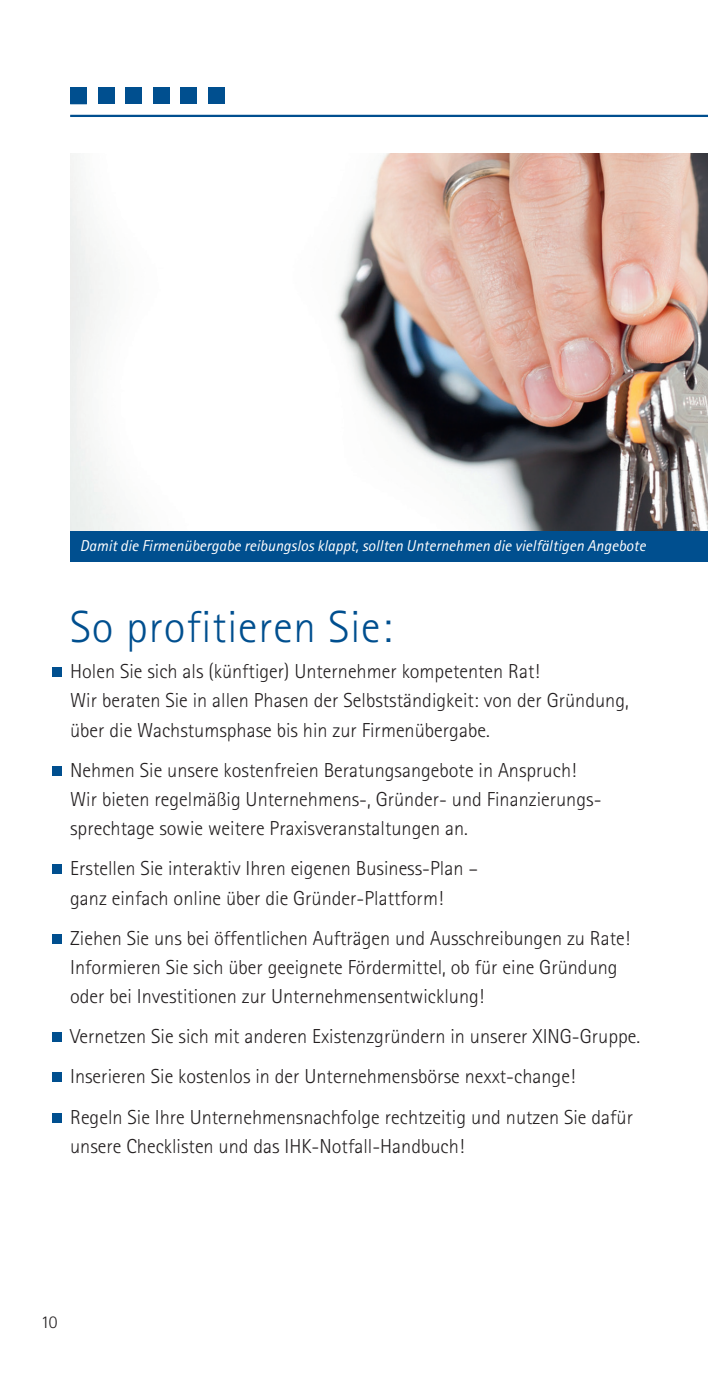
<style>
.page{position:relative;width:708px;height:1378px;background:#fff}
.page>*{position:absolute;margin:0;border:0;box-sizing:border-box;transform-origin:0 0}
.t1{font:300 45px "Rotis Sans Serif";letter-spacing:.02em;color:#004f8f}
.t2{font:300 20.25px/29.2px "Rotis Sans Serif";color:#231f20}
.t3{font:300 18px "Rotis Sans Serif";color:#231f20}
.t4{font:italic 15.75px "Rotis Sans Serif";color:#fff}
</style>
<div class="page">
<hr style="left:70px;top:115px;width:638px;height:2px;background:#004f8f">
<div style="left:52px;top:667px;width:10px;height:10px;background:#004f8f"></div>
<div style="left:52px;top:766px;width:10px;height:9px;background:#004f8f"></div>
<div style="left:52px;top:864px;width:10px;height:10px;background:#004f8f"></div>
<div style="left:52px;top:934px;width:10px;height:9px;background:#004f8f"></div>
<div style="left:52px;top:1032px;width:10px;height:10px;background:#004f8f"></div>
<div style="left:52px;top:1072px;width:10px;height:10px;background:#004f8f"></div>
<div style="left:52px;top:1112px;width:10px;height:10px;background:#004f8f"></div>
<img style="left:70px;top:153px;width:638px;height:378px">
<div style="left:70px;top:87px;width:17px;height:17px;background:#004f8f"></div>
<div style="left:98px;top:87px;width:17px;height:17px;background:#004f8f"></div>
<div style="left:153px;top:87px;width:17px;height:17px;background:#004f8f"></div>
<div style="left:125px;top:87px;width:17px;height:17px;background:#004f8f"></div>
<div style="left:180px;top:87px;width:17px;height:17px;background:#004f8f"></div>
<div style="left:208px;top:87px;width:17px;height:17px;background:#004f8f"></div>
<div style="left:70px;top:531px;width:638px;height:31px;background:#004f8f"></div>
<p class="t4" style="left:80px;top:536px;width:567px">Damit die Firmenübergabe reibungslos klappt, sollten Unternehmen die vielfältigen Angebote</p>
<h1 class="t1" style="left:70px;top:601px;width:324px">So profitieren Sie:</h1>
<p class="t2" style="left:70px;top:657px;width:560px">Holen Sie sich als (künftiger) Unternehmer kompetenten Rat!<br>Wir beraten Sie in allen Phasen der Selbstständigkeit: von der Gründung, über die Wachstumsphase bis hin zur Firmenübergabe.</p>
<p class="t2" style="left:70px;top:755px;width:533px">Nehmen Sie unsere kostenfreien Beratungsangebote in Anspruch!<br>Wir bieten regelmäßig Unternehmens-, Gründer- und Finanzierungs&shy;sprechtage sowie weitere Praxisveranstaltungen an.</p>
<p class="t2" style="left:70px;top:854px;width:409px">Erstellen Sie interaktiv Ihren eigenen Business-Plan – ganz einfach online über die Gründer-Plattform!</p>
<p class="t2" style="left:70px;top:923px;width:561px">Ziehen Sie uns bei öffentlichen Aufträgen und Ausschreibungen zu Rate!<br>Informieren Sie sich über geeignete Fördermittel, ob für eine Gründung oder bei Investitionen zur Unternehmensentwicklung!</p>
<p class="t2" style="left:70px;top:1016px;width:571px;line-height:40.1px">Vernetzen Sie sich mit anderen Existenzgründern in unserer XING-Gruppe.<br>Inserieren Sie kostenlos in der Unternehmensbörse nexxt-change!<br>Regeln Sie Ihre Unternehmensnachfolge rechtzeitig und nutzen Sie dafür</p>
<p class="t2" style="left:70px;top:1131px;width:396px">unsere Checklisten und das IHK-Notfall-Handbuch!</p>
<p class="t3" style="left:41px;top:1311px;width:18px">10</p>
</div>
